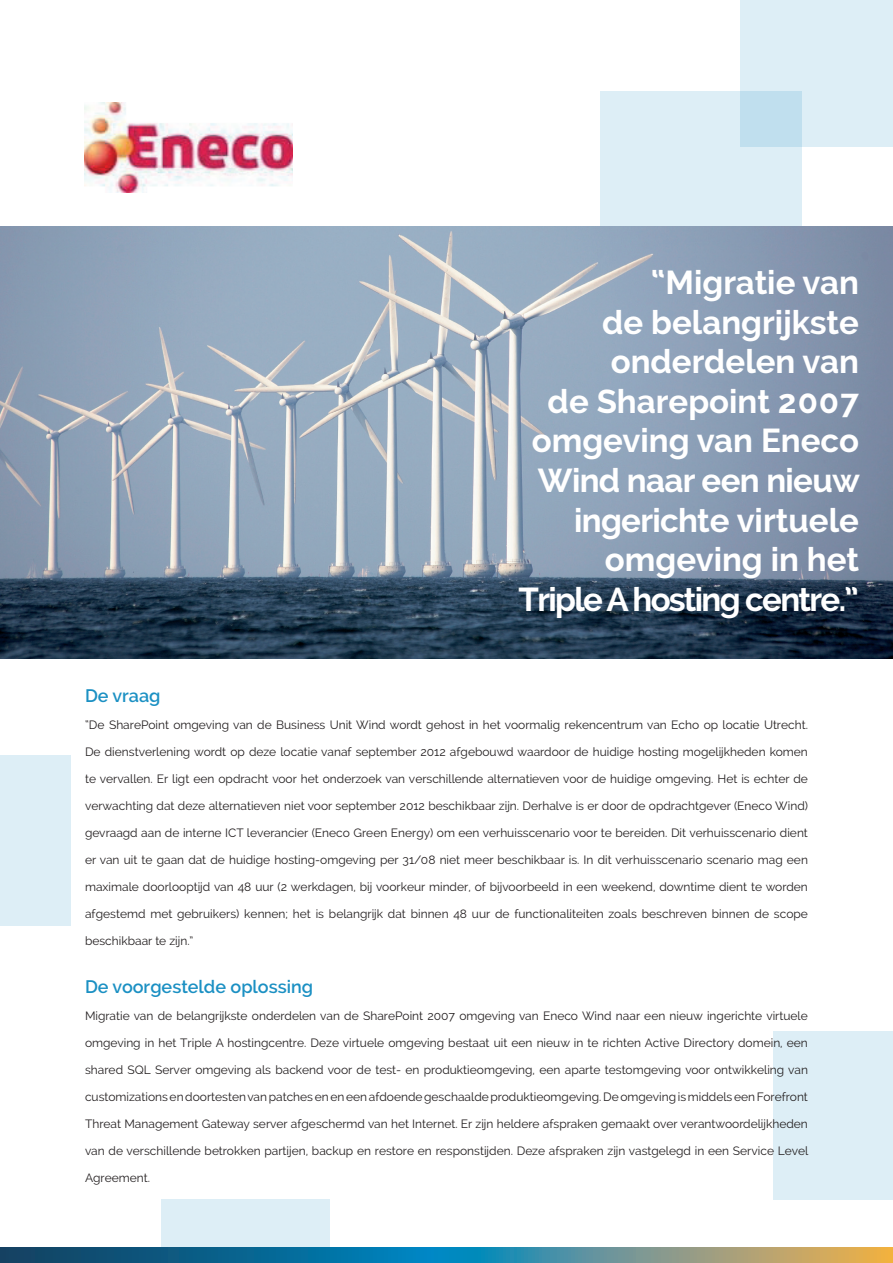
<style>
.page{position:relative;width:893px;height:1263px;background:#fff}
.page>*{position:absolute;margin:0;border:0;box-sizing:border-box;transform-origin:0 0}
.t1{font:700 33px/39.6px "Raleway";color:#fff;text-align:right}
.t2{font:600 18px "Raleway";color:#1b90c3}
.t3{font:12px "Raleway";color:#231f20}
</style>
<div class="page">
<div style="left:740px;top:0;width:153px;height:147px;background:#ddeef6"></div>
<svg style="left:600px;top:91px;width:201px;height:135px;background:#d9ecf5"></svg>
<img style="left:0;top:226px;width:893px;height:432px">
<div style="left:162px;top:1199px;width:168px;height:64px;background:#ddeef6"></div>
<div style="left:0;top:756px;width:71px;height:170px;background:#ddeef6"></div>
<div style="left:774px;top:1031px;width:119px;height:168px;background:#ddeef6"></div>
<svg style="left:0;top:1248px;width:893px;height:15px;background:#457f8b"></svg>
<img style="left:85px;top:102px;width:207px;height:90px">
<h1 class="t1" style="left:519px;top:263px;width:343px">“Migratie van<br>de belangrijkste onderdelen van<br>de Sharepoint 2007 omgeving van Eneco<br>Wind naar een nieuw ingerichte virtuele omgeving in het<br>Triple A hosting centre.”</h1>
<h2 class="t2" style="left:85px;top:685px;width:77px">De vraag</h2>
<p class="t3" style="left:85px;top:717px;width:724px">“De SharePoint omgeving van de Business Unit Wind wordt gehost in het voormalig rekencentrum van Echo op locatie Utrecht.</p>
<p class="t3" style="left:85px;top:744px;width:724px">De dienstverlening wordt op deze locatie vanaf september 2012 afgebouwd waardoor de huidige hosting mogelijkheden komen</p>
<p class="t3" style="left:85px;top:771px;width:724px">te vervallen. Er ligt een opdracht voor het onderzoek van verschillende alternatieven voor de huidige omgeving. Het is echter de</p>
<p class="t3" style="left:85px;top:798px;width:724px">verwachting dat deze alternatieven niet voor september 2012 beschikbaar zijn. Derhalve is er door de opdrachtgever (Eneco Wind)</p>
<p class="t3" style="left:85px;top:825px;width:724px">gevraagd aan de interne ICT leverancier (Eneco Green Energy) om een verhuisscenario voor te bereiden. Dit verhuisscenario dient</p>
<p class="t3" style="left:85px;top:852px;width:724px">er van uit te gaan dat de huidige hosting-omgeving per 31/08 niet meer beschikbaar is. In dit verhuisscenario scenario mag een</p>
<p class="t3" style="left:85px;top:879px;width:724px">maximale doorlooptijd van 48 uur (2 werkdagen, bij voorkeur minder, of bijvoorbeeld in een weekend, downtime dient te worden</p>
<p class="t3" style="left:85px;top:906px;width:724px">afgestemd met gebruikers) kennen; het is belangrijk dat binnen 48 uur de functionaliteiten zoals beschreven binnen de scope</p>
<p class="t3" style="left:85px;top:933px;width:110px">beschikbaar te zijn.”</p>
<h2 class="t2" style="left:85px;top:976px;width:229px">De voorgestelde oplossing</h2>
<p class="t3" style="left:85px;top:1009px;width:724px">Migratie van de belangrijkste onderdelen van de SharePoint 2007 omgeving van Eneco Wind naar een nieuw ingerichte virtuele</p>
<p class="t3" style="left:85px;top:1036px;width:724px">omgeving in het Triple A hostingcentre. Deze virtuele omgeving bestaat uit een nieuw in te richten Active Directory domein, een</p>
<p class="t3" style="left:85px;top:1063px;width:724px">shared SQL Server omgeving als backend voor de test- en produktieomgeving, een aparte testomgeving voor ontwikkeling van</p>
<p class="t3" style="left:85px;top:1090px;width:724px">customizations en doortesten van patches en en een afdoende geschaalde produktieomgeving. De omgeving is middels een Forefront</p>
<p class="t3" style="left:85px;top:1117px;width:724px">Threat Management Gateway server afgeschermd van het Internet. Er zijn heldere afspraken gemaakt over verantwoordelijkheden</p>
<p class="t3" style="left:85px;top:1144px;width:725px">van de verschillende betrokken partijen, backup en restore en responstijden. Deze afspraken zijn vastgelegd in een Service Level</p>
<p class="t3" style="left:85px;top:1171px;width:67px">Agreement.</p>
</div>
